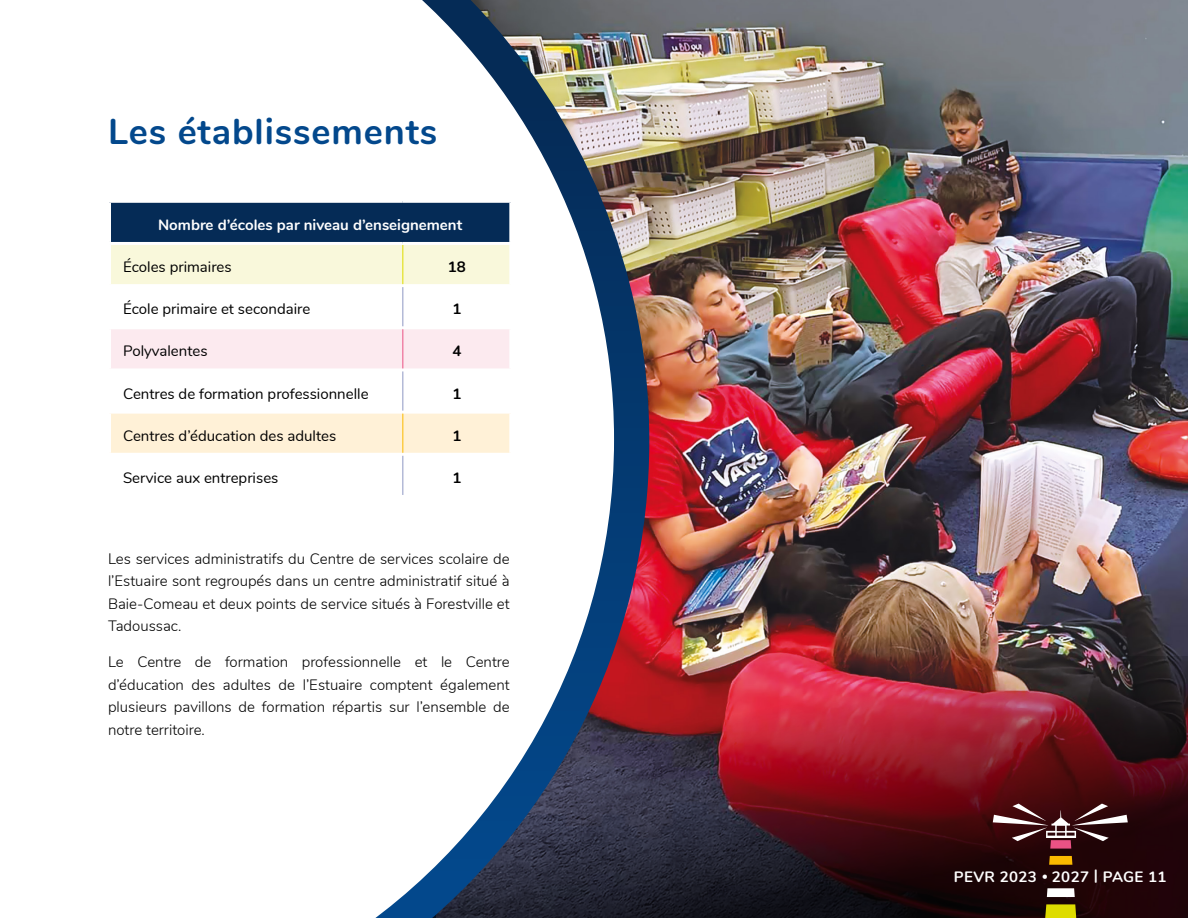
<style>
.page{position:relative;width:1188px;height:918px;background:#fff}
.page>*{position:absolute;margin:0;border:0;box-sizing:border-box;transform-origin:0 0}
.t1{font:700 36px "Nunito";letter-spacing:.025em;color:#03488c}
.t2{font:300 15px/22.5px "Nunito";color:#000;text-align:justify}
.t3{font:15px "Nunito";color:#000}
.t4{font:700 15px "Nunito";color:#fff}
.t5{font:700 15px "Nunito";letter-spacing:.025em;color:#fff}
.t6{font:700 15px "Nunito";color:#000}
.s1{font-size:12px}
</style>
<div class="page">
<img style="left:649px;top:0;width:539px;height:656px">
<img style="left:649px;top:656px;width:539px;height:262px">
<img style="left:614px;top:0;width:35px;height:918px">
<svg style="left:375px;top:0;width:239px;height:918px"></svg>
<div style="left:110px;top:201px;width:401px;height:42px;background:#052b56"></div>
<div style="left:111px;top:245px;width:398px;height:39px;background:#f9f8db"></div>
<svg style="left:375px;top:287px;width:134px;height:208px"></svg>
<div style="left:111px;top:329px;width:398px;height:39px;background:#fceaef"></div>
<div style="left:111px;top:414px;width:398px;height:39px;background:#fff1d7"></div>
<hr style="left:108px;top:200px;width:295px;height:3px;background:#fff">
<hr style="left:108px;top:203px;width:3px;height:39px;background:#fff">
<hr style="left:403px;top:200px;width:109px;height:3px;background:#fff">
<hr style="left:509px;top:203px;width:3px;height:39px;background:#fff">
<hr style="left:108px;top:242px;width:295px;height:3px;background:#fff">
<hr style="left:403px;top:242px;width:109px;height:3px;background:#fff">
<hr style="left:509px;top:245px;width:3px;height:39px;background:#fff">
<hr style="left:108px;top:284px;width:295px;height:3px;background:#fff">
<hr style="left:403px;top:284px;width:109px;height:3px;background:#fff">
<hr style="left:509px;top:287px;width:3px;height:39px;background:#fff">
<hr style="left:108px;top:326px;width:295px;height:3px;background:#fff">
<hr style="left:403px;top:326px;width:109px;height:3px;background:#fff">
<hr style="left:509px;top:329px;width:3px;height:39px;background:#fff">
<hr style="left:108px;top:368px;width:295px;height:3px;background:#fff">
<hr style="left:403px;top:368px;width:109px;height:3px;background:#fff">
<hr style="left:509px;top:371px;width:3px;height:40px;background:#fff">
<hr style="left:108px;top:411px;width:295px;height:3px;background:#fff">
<hr style="left:403px;top:411px;width:109px;height:3px;background:#fff">
<hr style="left:509px;top:414px;width:3px;height:39px;background:#fff">
<hr style="left:108px;top:453px;width:295px;height:3px;background:#fff">
<hr style="left:403px;top:453px;width:109px;height:3px;background:#fff">
<hr style="left:509px;top:456px;width:3px;height:39px;background:#fff">
<hr style="left:108px;top:495px;width:295px;height:3px;background:#fff">
<hr style="left:403px;top:495px;width:109px;height:3px;background:#fff">
<hr style="left:402px;top:287px;width:1px;height:39px;background:#8e98c4">
<hr style="left:402px;top:371px;width:1px;height:40px;background:#8e98c4">
<hr style="left:402px;top:456px;width:1px;height:39px;background:#8e98c4">
<hr style="left:402px;top:245px;width:1px;height:39px;background:#dedc00">
<hr style="left:402px;top:329px;width:1px;height:39px;background:#ea5284">
<hr style="left:402px;top:414px;width:1px;height:39px;background:#fbba00">
<svg style="left:1045px;top:904px;width:31px;height:14px"></svg>
<svg style="left:1049px;top:856px;width:23px;height:9px"></svg>
<svg style="left:1047px;top:888px;width:28px;height:9px"></svg>
<svg style="left:993px;top:804px;width:135px;height:45px;background:#593236"></svg>
<h1 class="t1" style="left:108px;top:105px;width:331px">Les établissements</h1>
<p class="t4" style="left:158px;top:214px;width:306px">Nombre d’écoles par niveau d’enseignement</p>
<p class="t3" style="left:123px;top:256px;width:110px">Écoles primaires</p>
<p class="t6" style="left:448px;top:256px;width:19px">18</p>
<p class="t3" style="left:123px;top:298px;width:189px">École primaire et secondaire</p>
<p class="t6" style="left:452px;top:298px;width:10px">1</p>
<p class="t3" style="left:123px;top:340px;width:86px">Polyvalentes</p>
<p class="t6" style="left:452px;top:340px;width:10px">4</p>
<p class="t3" style="left:123px;top:382px;width:247px">Centres de formation professionnelle</p>
<p class="t6" style="left:452px;top:382px;width:10px">1</p>
<p class="t3" style="left:123px;top:425px;width:215px">Centres d’éducation des adultes</p>
<p class="t6" style="left:452px;top:425px;width:10px">1</p>
<p class="t3" style="left:123px;top:467px;width:157px">Service aux entreprises</p>
<p class="t6" style="left:452px;top:467px;width:10px">1</p>
<p class="t2" style="left:108px;top:547px;width:403px">Les services administratifs du Centre de services scolaire de l’Estuaire sont regroupés dans un centre administratif situé à Baie-Comeau et deux points de service situés à Forestville et Tadoussac.</p>
<p class="t2" style="left:108px;top:650px;width:403px">Le Centre de formation professionnelle et le Centre d’éducation des adultes de l’Estuaire comptent également plusieurs pavillons de formation répartis sur l’ensemble de notre territoire.</p>
<p class="t5" style="left:954px;top:865px;width:214px">PEVR 2023 <span class="s1">•</span> 2027 | PAGE 11</p>
</div>
